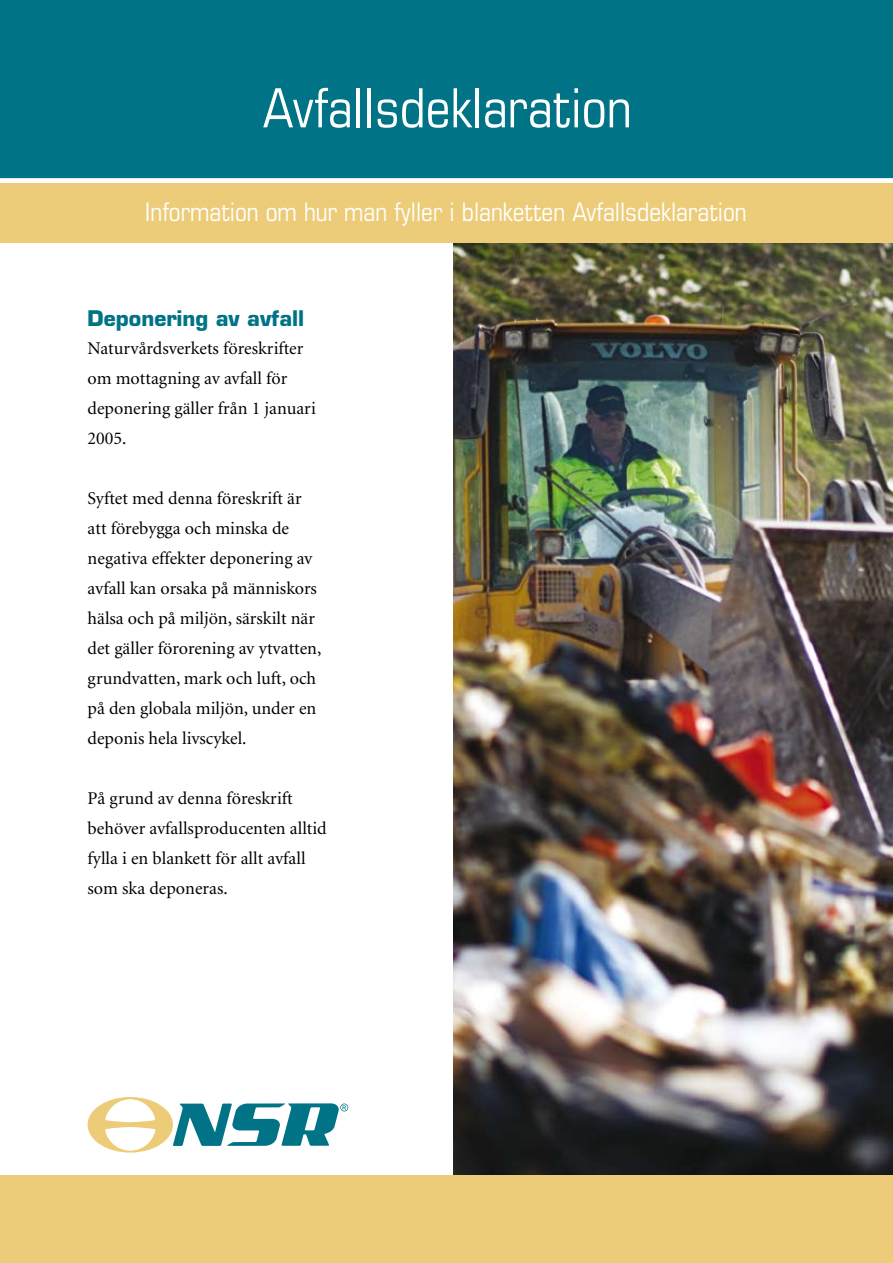
<style>
.page{position:relative;width:893px;height:1263px;background:#fff}
.page>*{position:absolute;margin:0;border:0;box-sizing:border-box;transform-origin:0 0}
.t1{font:condensed 54px "Eurostile";color:#fff}
.t2{font:condensed 25.5px "Eurostile";color:#fff}
.t3{font:700 21px "Eurostile";color:#007386}
.t4{font:18px/30px "Minion";color:#000}
</style>
<div class="page">
<img style="left:453px;top:242px;width:440px;height:933px">
<svg style="left:88px;top:1097px;width:260px;height:55px"></svg>
<div style="left:0;top:1175px;width:893px;height:88px;background:#edcc79"></div>
<div style="left:0;top:0;width:893px;height:180px;background:#007386"></div>
<div style="left:0;top:183px;width:893px;height:59px;background:#edcc79"></div>
<div style="left:0;top:178px;width:893px;height:5px;background:#fff"></div>
<h1 class="t1" style="left:263px;top:76px;width:371px">Avfallsdeklaration</h1>
<h2 class="t2" style="left:145px;top:196px;width:603px">Information om hur man fyller i blanketten Avfallsdeklaration</h2>
<p class="t3" style="left:88px;top:305px;width:218px">Deponering av avfall</p>
<p class="t4" style="left:88px;top:334px;width:230px">Naturvårdsverkets föreskrifter om mottagning av avfall för deponering gäller från 1 januari<br>2005.</p>
<p class="t4" style="left:88px;top:484px;width:235px">Syftet med denna föreskrift är att förebygga och minska de negativa effekter deponering av avfall kan orsaka på människors hälsa och på miljön, särskilt när det gäller förorening av ytvatten, grundvatten, mark och luft, och på den globala miljön, under en deponis hela livscykel.</p>
<p class="t4" style="left:88px;top:784px;width:241px">På grund av denna föreskrift behöver avfallsproducenten alltid fylla i en blankett för allt avfall som ska deponeras.</p>
</div>
